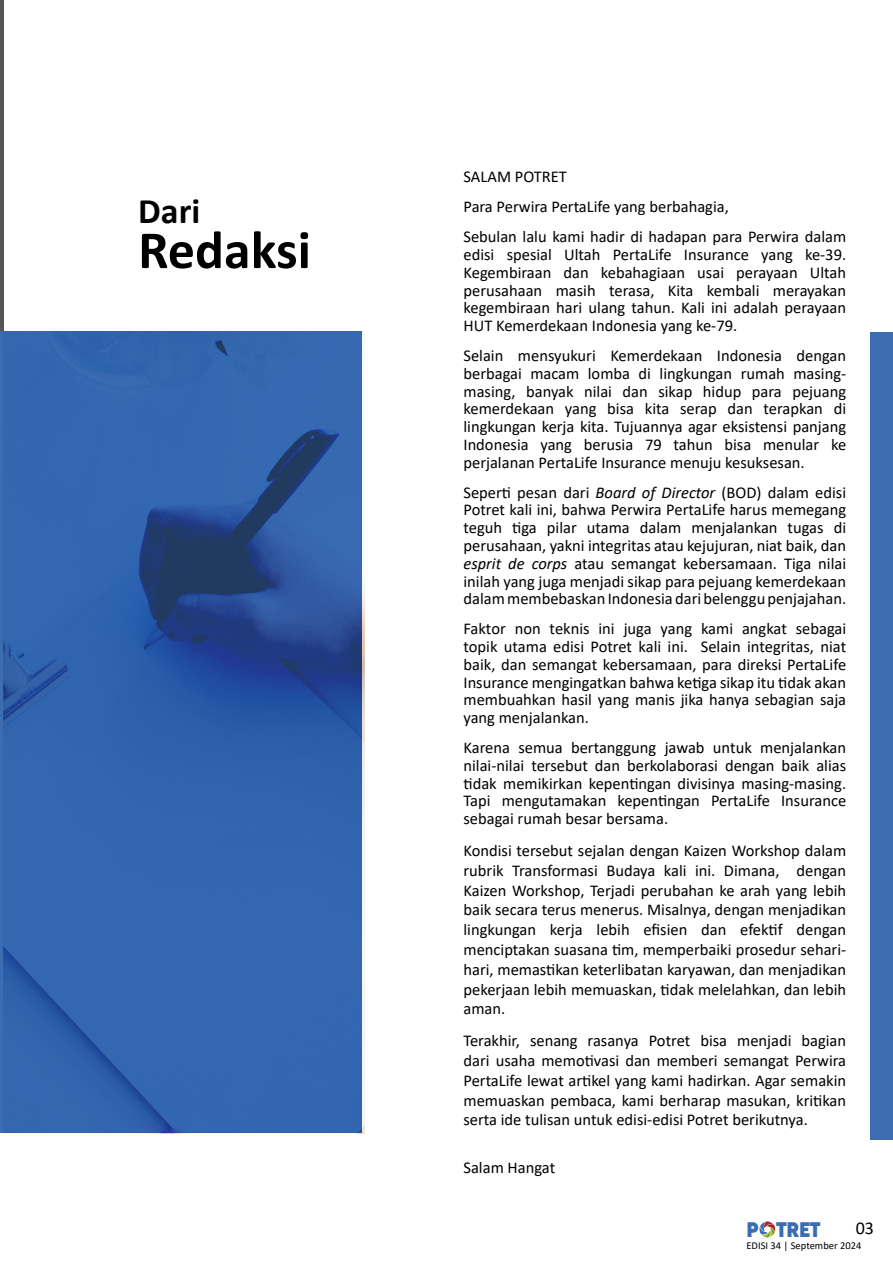
<style>
.page{position:relative;width:893px;height:1263px;background:#fff}
.page>*{position:absolute;margin:0;border:0;box-sizing:border-box;transform-origin:0 0}
.t1{font:700 54px "Calibri";color:#000}
.t2{font:700 36px "Calibri";color:#000}
.t3{font:800 21px "Acre";color:#3c6db2}
.t4{font:18px "Calibri";color:#000}
.t5{font:16.5px/17.9px "Calibri";color:#000;text-align:justify}
.t6{font:10.5px "Calibri";color:#000}
.s1{font-style:italic}
</style>
<div class="page">
<hr style="left:759px;top:1237px;width:16px;height:3px;background:#8f8f8f;border-radius:50%">
<svg style="left:759px;top:1221px;width:16px;height:16px"></svg>
<hr style="left:0;top:0;width:3px;height:451px;background:#565659">
<div style="left:871px;top:332px;width:22px;height:808px;background:#3c6db2"></div>
<img style="left:3px;top:332px;width:362px;height:801px">
<h2 class="t2" style="left:138px;top:186px;width:64px">Dari</h2>
<h1 class="t1" style="left:138px;top:212px;width:174px">Redaksi</h1>
<p class="t5" style="left:463px;top:162px;width:384px;line-height:29.8px;text-align:left">SALAM POTRET<br>Para Perwira PertaLife yang berbahagia,<br>Sebulan lalu kami hadir di hadapan para Perwira dalam</p>
<p class="t5" style="left:463px;top:245px;width:384px">edisi spesial Ultah PertaLife Insurance yang ke-39.<br>Kegembiraan dan kebahagiaan usai perayaan Ultah perusahaan masih terasa, Kita kembali merayakan kegembiraan hari ulang tahun. Kali ini adalah perayaan HUT Kemerdekaan Indonesia yang ke-79.</p>
<p class="t5" style="left:463px;top:346px;width:384px">Selain mensyukuri Kemerdekaan Indonesia dengan berbagai macam lomba di lingkungan rumah masing&shy;masing, banyak nilai dan sikap hidup para pejuang kemerdekaan yang bisa kita serap dan terapkan di lingkungan kerja kita. Tujuannya agar eksistensi panjang Indonesia yang berusia 79 tahun bisa menular ke perjalanan PertaLife Insurance menuju kesuksesan.</p>
<p class="t5" style="left:463px;top:483px;width:384px">Seperti pesan dari <span class="s1">Board of Director</span> (BOD) dalam edisi Potret kali ini, bahwa Perwira PertaLife harus memegang teguh tiga pilar utama dalam menjalankan tugas di perusahaan, yakni integritas atau kejujuran, niat baik, dan <span class="s1">esprit de corps</span> atau semangat kebersamaan. Tiga nilai inilah yang juga menjadi sikap para pejuang kemerdekaan dalam membebaskan Indonesia dari belenggu penjajahan.</p>
<p class="t5" style="left:463px;top:619px;width:384px">Faktor non teknis ini juga yang kami angkat sebagai topik utama edisi Potret kali ini. Selain integritas, niat baik, dan semangat kebersamaan, para direksi PertaLife Insurance mengingatkan bahwa ketiga sikap itu tidak akan membuahkan hasil yang manis jika hanya sebagian saja yang menjalankan.</p>
<p class="t5" style="left:463px;top:738px;width:384px">Karena semua bertanggung jawab untuk menjalankan nilai-nilai tersebut dan berkolaborasi dengan baik alias tidak memikirkan kepentingan divisinya masing-masing.<br>Tapi mengutamakan kepentingan PertaLife Insurance sebagai rumah besar bersama.</p>
<p class="t5" style="left:463px;top:840px;width:384px;line-height:19.8px">Kondisi tersebut sejalan dengan Kaizen Workshop dalam rubrik Transformasi Budaya kali ini. Dimana, dengan Kaizen Workshop, Terjadi perubahan ke arah yang lebih baik secara terus menerus. Misalnya, dengan menjadikan lingkungan kerja lebih efisien dan efektif dengan menciptakan suasana tim, memperbaiki prosedur sehari&shy;hari, memastikan keterlibatan karyawan, dan menjadikan pekerjaan lebih memuaskan, tidak melelahkan, dan lebih aman.</p>
<p class="t5" style="left:463px;top:1030px;width:384px;line-height:19.8px">Terakhir, senang rasanya Potret bisa menjadi bagian dari usaha memotivasi dan memberi semangat Perwira PertaLife lewat artikel yang kami hadirkan. Agar semakin memuaskan pembaca, kami berharap masukan, kritikan serta ide tulisan untuk edisi-edisi Potret berikutnya.</p>
<p class="t5" style="left:463px;top:1158px;width:93px">Salam Hangat</p>
<p class="t3" style="left:746px;top:1215px;width:76px">P TRET</p>
<p class="t4" style="left:856px;top:1215px;width:20px">03</p>
<p class="t6" style="left:746px;top:1238px;width:116px">EDISI 34 | September 2024</p>
</div>
